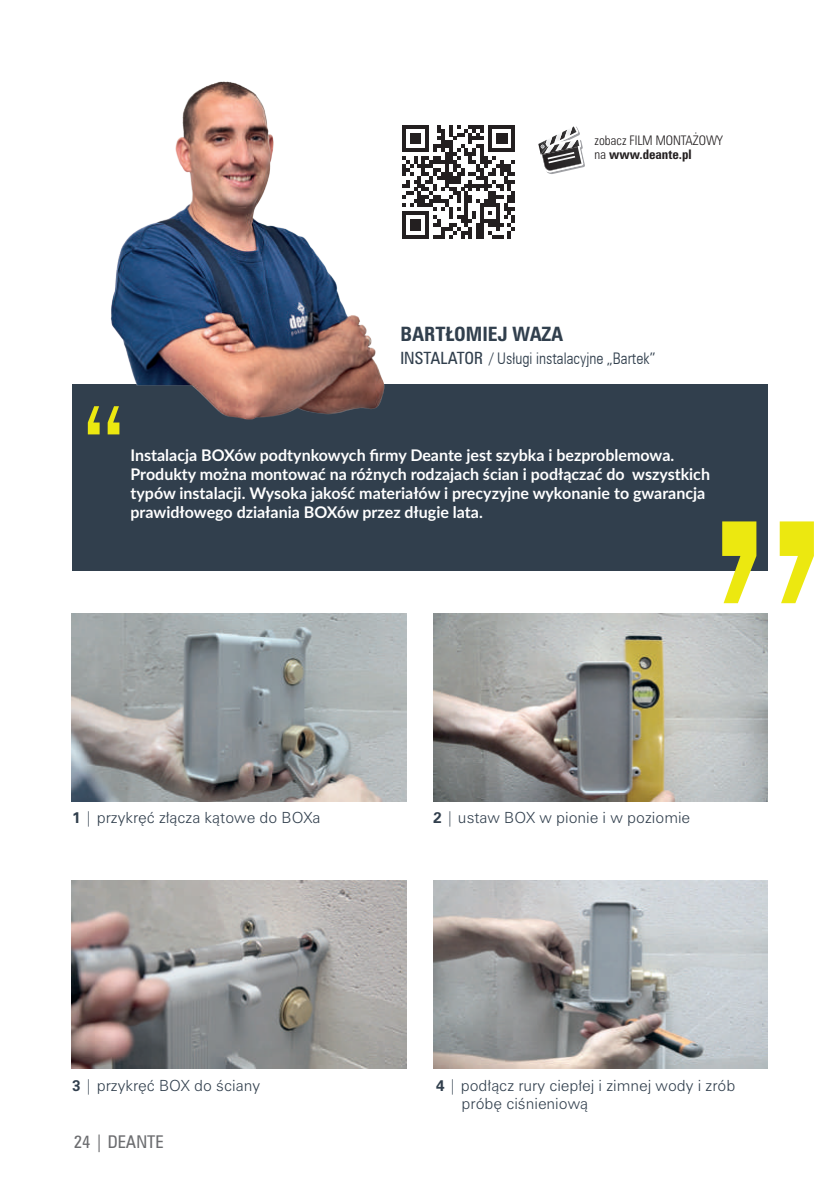
<style>
.page{position:relative;width:840px;height:1191px;background:#fff}
.page>*{position:absolute;margin:0;border:0;box-sizing:border-box;transform-origin:0 0}
.t1{font:700 18px "Zurich Cn PL";color:#313f4d}
.t2{font:700 16px/19.2px "Lato";color:#fff}
.t3{font:16px "Zurich Lt Cn AT";color:#313f4d}
.t4{font:16px "Zurich Cn PL";color:#6c6d70}
.t5{font:14px/18.4px "Zurich Lt PL";color:#313f4d}
.t6{font:12px "Zurich Lt Cn PL";color:#231f20}
.t7{font:700 12px "Zurich Cn PL";color:#231f20}
.s1{font-family:"Zurich Lt Cn PL";font-weight:400}
.s2{font-family:"Zurich Cn PL";font-size:15.4px}
.s3{font-family:"Zurich PL";font-weight:700}
</style>
<div class="page">
<img style="left:72px;top:880px;width:334px;height:188px">
<div style="left:72px;top:384px;width:695px;height:187px;background:#313f4d"></div>
<img style="left:88px;top:81px;width:297px;height:354px">
<svg style="left:88px;top:406px;width:31px;height:28px"></svg>
<svg style="left:722px;top:521px;width:91px;height:82px"></svg>
<svg style="left:538px;top:126px;width:46px;height:48px"></svg>
<img style="left:433px;top:613px;width:334px;height:188px">
<img style="left:72px;top:613px;width:334px;height:188px">
<img style="left:433px;top:880px;width:334px;height:188px">
<svg style="left:402px;top:125px;width:113px;height:113px"></svg>
<p class="t6" style="left:594px;top:132px;width:129px">zobacz FILM montażowy</p>
<p class="t7" style="left:594px;top:147px;width:98px"><span class="s1">na</span> WWW.DEANTE.PL</p>
<p class="t1" style="left:400px;top:322px;width:164px">BARTŁOMIEJ WAZA</p>
<p class="t3" style="left:400px;top:348px;width:256px"><span class="s2">INSTALATOR</span> / Usługi instalacyjne „Bartek”</p>
<p class="t2" style="left:130px;top:444px;width:580px">Instalacja BOXów podtynkowych firmy Deante jest szybka i bezproblemowa.<br>Produkty można montować na różnych rodzajach ścian i podłączać do wszystkich typów instalacji. Wysoka jakość materiałów i precyzyjne wykonanie to gwarancja prawidłowego działania BOXów przez długie lata.</p>
<p class="t5" style="left:72px;top:808px;width:250px"><span class="s3">1</span> | przykręć złącza kątowe do BOXa</p>
<p class="t5" style="left:433px;top:808px;width:258px"><span class="s3">2</span> | ustaw BOX w pionie i w poziomie</p>
<p class="t5" style="left:72px;top:1076px;width:189px"><span class="s3">3</span> | przykręć BOX do ściany</p>
<p class="t5" style="left:461px;top:1076px;width:275px;text-indent:-26px"><span class="s3">4</span> | podłącz rury ciepłej i zimnej wody i zrób próbę ciśnieniową</p>
<p class="t4" style="left:74px;top:1131px;width:91px">24 | DEANTE</p>
</div>
